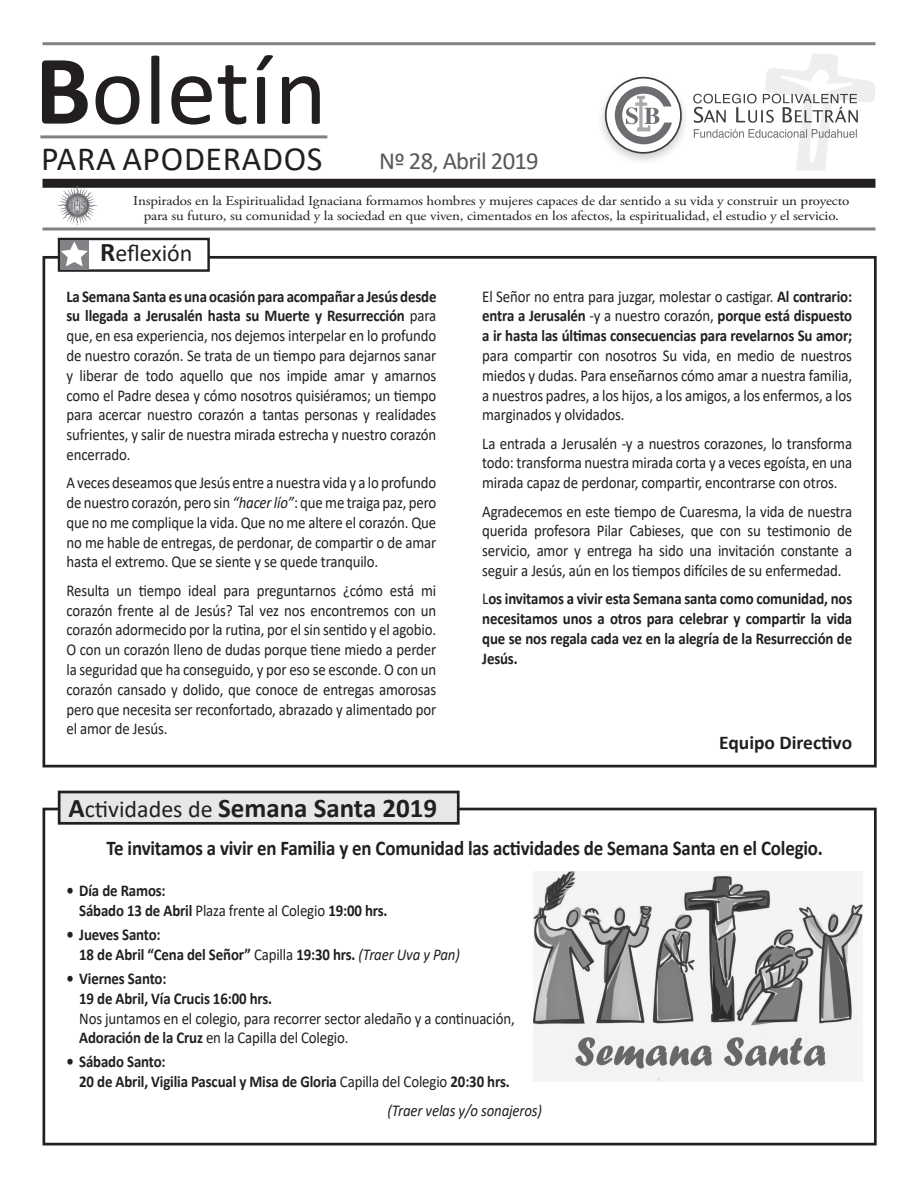
<style>
.page{position:relative;width:918px;height:1188px;background:#fff}
.page>*{position:absolute;margin:0;border:0;box-sizing:border-box;transform-origin:0 0}
.t1{font:100.05px "Calibri";color:#231f20}
.t2{font:34.05px "Calibri";letter-spacing:.02em;color:#231f20}
.t3{font:700 27px "Calibri";color:#231f20}
.t4{font:24.6px "Calibri";letter-spacing:-.03em;color:#57585a}
.t5{font:24px "Calibri";color:#231f20}
.t6{font:700 21px "Calibri";letter-spacing:-.01em;color:#231f20;scale:.9 1}
.t7{font:700 19.5px "Calibri";color:#231f20}
.t8{font:16.5px/19.8px "Calibri";letter-spacing:-.01em;color:#231f20;text-align:justify;scale:.9 1}
.t9{font:700 16.5px/19.8px "Calibri";letter-spacing:-.01em;color:#231f20;text-align:justify;scale:.9 1}
.t10{font:italic 16.5px "Calibri";letter-spacing:-.01em;color:#231f20;scale:.9 1}
.t11{font:13.5px/15px "Adobe Garamond Pro";letter-spacing:-.01em;color:#231f20;text-align:center;scale:1.11 1}
.s1{font-weight:700}
.s2{font-weight:700;font-size:27px}
.s3{font-style:italic}
.s4{font-weight:400;font-size:24px}
.s5{font-weight:400}
.s6{font-weight:400;font-style:italic}
</style>
<div class="page">
<div style="left:43px;top:256px;width:834px;height:511px;border:3px solid #231f20"></div>
<div style="left:43px;top:808px;width:834px;height:337px;border:3px solid #231f20"></div>
<hr style="left:40px;top:135px;width:287px;height:3px;background:#808285">
<hr style="left:43px;top:42px;width:832px;height:3px;background:#808285">
<div style="left:43px;top:179px;width:832px;height:9px;background:#231f20"></div>
<div style="left:597px;top:73px;width:93px;height:93px;background:#231f20;opacity:.21"></div>
<svg style="left:606px;top:78px;width:75px;height:75px"></svg>
<div style="left:605px;top:77px;width:77px;height:77px;border:2px solid #3e3e3f;border-radius:50%"></div>
<svg style="left:615px;top:86px;width:57px;height:58px"></svg>
<svg style="left:693px;top:54px;width:182px;height:117px"></svg>
<div style="left:59px;top:239px;width:150px;height:32px;background:#fff"></div>
<div style="left:58px;top:238px;width:152px;height:34px;border:2px solid #231f20"></div>
<div style="left:60px;top:240px;width:29px;height:29px;background:#808285"></div>
<svg style="left:61px;top:241px;width:27px;height:25px"></svg>
<hr style="left:43px;top:227px;width:832px;height:3px;background:#808285">
<img style="left:58px;top:186px;width:40px;height:39px">
<img style="left:534px;top:872px;width:329px;height:210px">
<div style="left:59px;top:792px;width:399px;height:31px;background:#e6e7e9"></div>
<div style="left:58px;top:791px;width:402px;height:34px;border:3px solid #231f20"></div>
<p class="t1" style="left:35px;top:21px;width:293px"><span class="s1">B</span>oletín</p>
<p class="t2" style="left:41px;top:135px;width:283px">PARA APODERADOS</p>
<p class="t4" style="left:379px;top:144px;width:161px">Nº 28, Abril 2019</p>
<p class="t11" style="left:133px;top:194px;width:647px">Inspirados en la Espiritualidad Ignaciana formamos hombres y mujeres capaces de dar sentido a su vida y construir un proyecto para su futuro, su comunidad y la sociedad en que viven, cimentados en los afectos, la espiritualidad, el estudio y el servicio.</p>
<p class="t5" style="left:100px;top:237px;width:94px"><span class="s2">R</span>eflexión</p>
<p class="t8" style="left:66px;top:286px;width:413px"><span class="s1">La Semana Santa es una ocasión para acompañar a Jesús desde su llegada a Jerusalén hasta su Muerte y Resurrección</span> para que, en esa experiencia, nos dejemos interpelar en lo profundo de nuestro corazón. Se trata de un tiempo para dejarnos sanar y liberar de todo aquello que nos impide amar y amarnos como el Padre desea y cómo nosotros quisiéramos; un tiempo para acercar nuestro corazón a tantas personas y realidades sufrientes, y salir de nuestra mirada estrecha y nuestro corazón encerrado.</p>
<p class="t8" style="left:66px;top:472px;width:413px">A veces deseamos que Jesús entre a nuestra vida y a lo profundo de nuestro corazón, pero sin <span class="s3">“hacer lío”</span>: que me traiga paz, pero que no me complique la vida. Que no me altere el corazón. Que no me hable de entregas, de perdonar, de compartir o de amar hasta el extremo. Que se siente y se quede tranquilo.</p>
<p class="t8" style="left:66px;top:580px;width:412px">Resulta un tiempo ideal para preguntarnos ¿cómo está mi corazón frente al de Jesús? Tal vez nos encontremos con un corazón adormecido por la rutina, por el sin sentido y el agobio.<br>O con un corazón lleno de dudas porque tiene miedo a perder la seguridad que ha conseguido, y por eso se esconde. O con un corazón cansado y dolido, que conoce de entregas amorosas pero que necesita ser reconfortado, abrazado y alimentado por el amor de Jesús.</p>
<p class="t3" style="left:68px;top:789px;width:370px">A<span class="s4">ctividades de</span> Semana Santa 2019</p>
<p class="t8" style="left:482px;top:286px;width:413px">El Señor no entra para juzgar, molestar o castigar. <span class="s1">Al contrario: entra a Jerusalén</span> -y a nuestro corazón, <span class="s1">porque está dispuesto a ir hasta las últimas consecuencias para revelarnos Su amor; </span>para compartir con nosotros Su vida, en medio de nuestros miedos y dudas. Para enseñarnos cómo amar a nuestra familia, a nuestros padres, a los hijos, a los amigos, a los enfermos, a los marginados y olvidados.</p>
<p class="t8" style="left:482px;top:433px;width:412px">La entrada a Jerusalén -y a nuestros corazones, lo transforma todo: transforma nuestra mirada corta y a veces egoísta, en una mirada capaz de perdonar, compartir, encontrarse con otros.</p>
<p class="t8" style="left:482px;top:501px;width:412px">Agradecemos en este tiempo de Cuaresma, la vida de nuestra querida profesora Pilar Cabieses, que con su testimonio de servicio, amor y entrega ha sido una invitación constante a seguir a Jesús, aún en los tiempos difíciles de su enfermedad.</p>
<p class="t9" style="left:482px;top:589px;width:413px"><span class="s5">L</span>os invitamos a vivir esta Semana santa como comunidad, nos necesitamos unos a otros para celebrar y compartir la vida que se nos regala cada vez en la alegría de la Resurrección de Jesús.</p>
<p class="t7" style="left:719px;top:729px;width:135px">Equipo Directivo</p>
<p class="t6" style="left:107px;top:833px;width:797px">Te invitamos a vivir en Familia y en Comunidad las actividades de Semana Santa en el Colegio.</p>
<p class="t9" style="left:66px;top:881px;width:112px">• Día de Ramos:</p>
<p class="t9" style="left:79px;top:900px;width:344px">Sábado 13 de Abril <span class="s5">Plaza frente al Colegio</span> 19:00 hrs.</p>
<p class="t9" style="left:66px;top:925px;width:106px">• Jueves Santo:</p>
<p class="t9" style="left:79px;top:944px;width:424px">18 de Abril “Cena del Señor” <span class="s5">Capilla</span> 19:30 hrs. <span class="s6">(Traer Uva y Pan)</span></p>
<p class="t9" style="left:66px;top:968px;width:113px">• Viernes Santo:</p>
<p class="t9" style="left:79px;top:988px;width:216px">19 de Abril, Vía Crucis 16:00 hrs.</p>
<p class="t8" style="left:79px;top:1008px;width:485px">Nos juntamos en el colegio, para recorrer sector aledaño y a continuación,<br><span class="s1">Adoración de la Cruz</span> en la Capilla del Colegio.</p>
<p class="t9" style="left:66px;top:1052px;width:112px">• Sábado Santo:</p>
<p class="t9" style="left:79px;top:1072px;width:480px">20 de Abril, Vigilia Pascual y Misa de Gloria <span class="s5">Capilla del Colegio</span> 20:30 hrs.</p>
<p class="t10" style="left:387px;top:1099px;width:173px">(Traer velas y/o sonajeros)</p>
</div>
